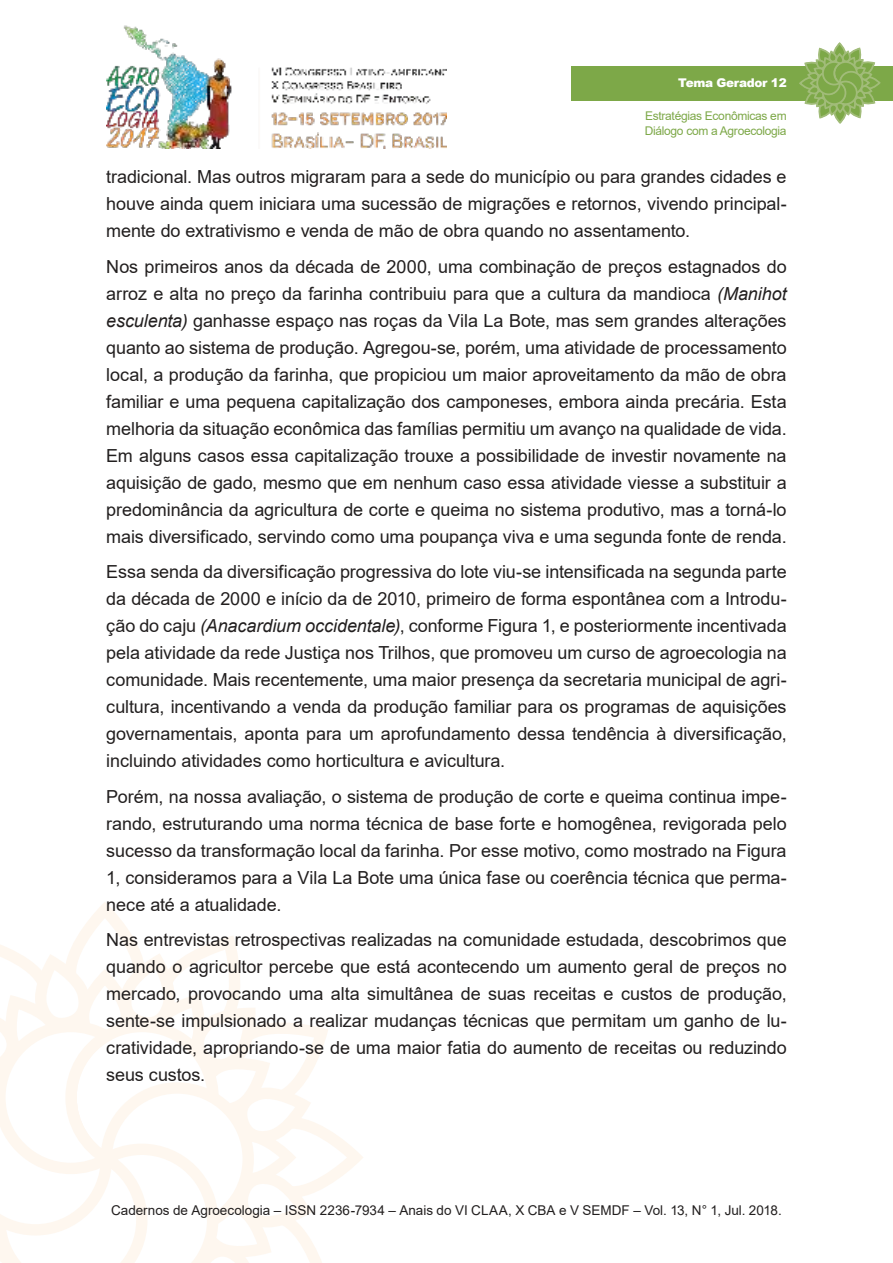
<style>
.page{position:relative;width:893px;height:1263px;background:#fff}
.page>*{position:absolute;margin:0;border:0;box-sizing:border-box;transform-origin:0 0}
.t1{font:18px/27px "Arial";letter-spacing:-.005em;color:#221f1f;text-align:justify}
.t2{font:13.5px "Arial";color:#221f1f}
.t3{font:12px/14.4px "Arial";letter-spacing:-.025em;color:#7da848}
.t4{font:900 12px "Arial";letter-spacing:-.025em;color:#fff}
.s1{font-style:italic}
</style>
<div class="page">
<img style="left:106px;top:25px;width:340px;height:124px">
<svg style="left:0;top:910px;width:363px;height:353px"></svg>
<div style="left:571px;top:66px;width:322px;height:34px;background:#7da848"></div>
<svg style="left:798px;top:43px;width:83px;height:81px"></svg>
<p class="t4" style="left:678px;top:76px;width:110px">Tema Gerador 12</p>
<p class="t3" style="left:645px;top:110px;width:143px">Estratégias Econômicas em<br>Diálogo com a Agroecologia</p>
<p class="t1" style="left:106px;top:165px;width:682px">tradicional. Mas outros migraram para a sede do município ou para grandes cidades e houve ainda quem iniciara uma sucessão de migrações e retornos, vivendo principal&shy;mente do extrativismo e venda de mão de obra quando no assentamento.</p>
<p class="t1" style="left:106px;top:255px;width:682px">Nos primeiros anos da década de 2000, uma combinação de preços estagnados do arroz e alta no preço da farinha contribuiu para que a cultura da mandioca <span class="s1">(Manihot esculenta)</span> ganhasse espaço nas roças da Vila La Bote, mas sem grandes alterações quanto ao sistema de produção. Agregou-se, porém, uma atividade de processamento local, a produção da farinha, que propiciou um maior aproveitamento da mão de obra familiar e uma pequena capitalização dos camponeses, embora ainda precária. Esta melhoria da situação econômica das famílias permitiu um avanço na qualidade de vida.<br>Em alguns casos essa capitalização trouxe a possibilidade de investir novamente na aquisição de gado, mesmo que em nenhum caso essa atividade viesse a substituir a predominância da agricultura de corte e queima no sistema produtivo, mas a torná-lo mais diversificado, servindo como uma poupança viva e uma segunda fonte de renda.</p>
<p class="t1" style="left:106px;top:560px;width:682px">Essa senda da diversificação progressiva do lote viu-se intensificada na segunda parte da década de 2000 e início da de 2010, primeiro de forma espontânea com a Introdu&shy;ção do caju <span class="s1">(Anacardium occidentale)</span>, conforme Figura 1, e posteriormente incentivada pela atividade da rede Justiça nos Trilhos, que promoveu um curso de agroecologia na comunidade. Mais recentemente, uma maior presença da secretaria municipal de agri&shy;cultura, incentivando a venda da produção familiar para os programas de aquisições governamentais, aponta para um aprofundamento dessa tendência à diversificação, incluindo atividades como horticultura e avicultura.</p>
<p class="t1" style="left:106px;top:785px;width:682px">Porém, na nossa avaliação, o sistema de produção de corte e queima continua impe&shy;rando, estruturando uma norma técnica de base forte e homogênea, revigorada pelo sucesso da transformação local da farinha. Por esse motivo, como mostrado na Figura 1, consideramos para a Vila La Bote uma única fase ou coerência técnica que perma&shy;nece até a atualidade.</p>
<p class="t1" style="left:106px;top:928px;width:682px">Nas entrevistas retrospectivas realizadas na comunidade estudada, descobrimos que quando o agricultor percebe que está acontecendo um aumento geral de preços no mercado, provocando uma alta simultânea de suas receitas e custos de produção, sente-se impulsionado a realizar mudanças técnicas que permitam um ganho de lu&shy;cratividade, apropriando-se de uma maior fatia do aumento de receitas ou reduzindo seus custos.</p>
<p class="t2" style="left:111px;top:1205px;width:672px">Cadernos de Agroecologia – ISSN 2236-7934 – Anais do VI CLAA, X CBA e V SEMDF – Vol. 13, N° 1, Jul. 2018.</p>
</div>
